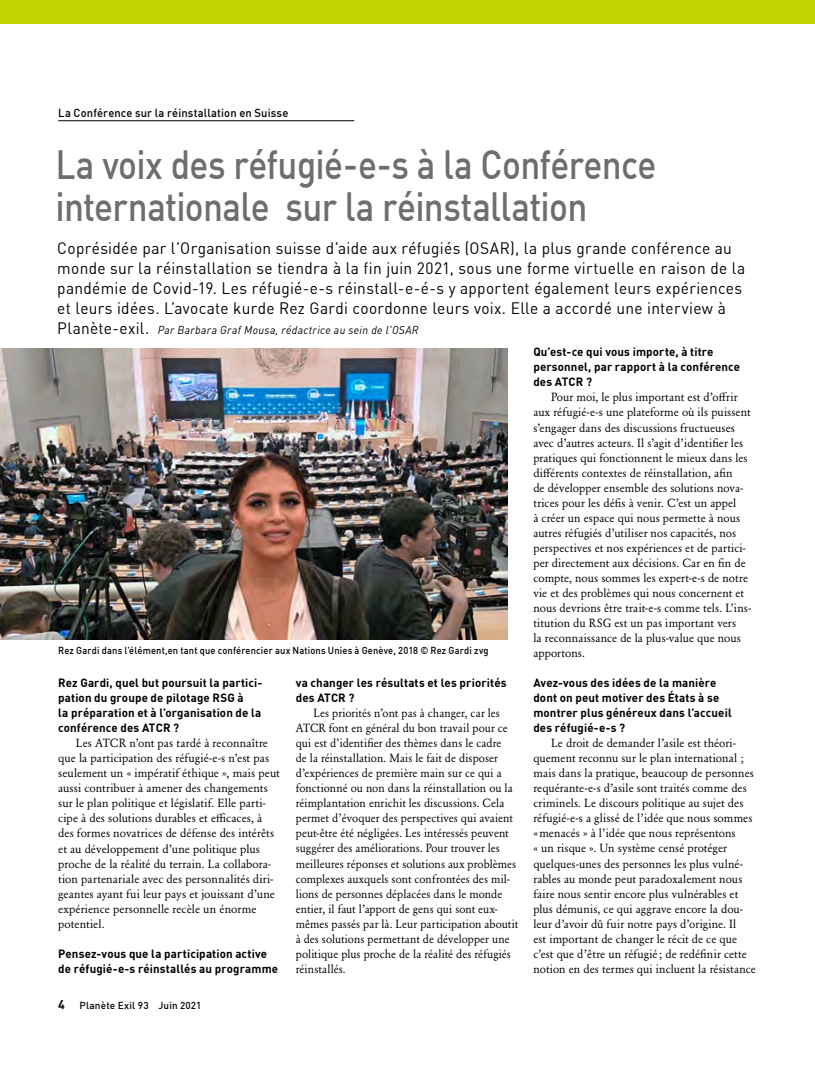
<style>
.page{position:relative;width:815px;height:1081px;background:#fff}
.page>*{position:absolute;margin:0;border:0;box-sizing:border-box;transform-origin:0 0}
.t1{font:500 40px/42.5px "DIN Offc";letter-spacing:-.02em;color:#6e6e6e;scale:.88 1}
.t2{font:16.25px/20px "DIN Offc";letter-spacing:.02em;color:#000;scale:.95 1}
.t3{font:11.75px/15px "Garamond BE Pro";letter-spacing:.005em;color:#000}
.t4{font:11.75px/15px "Garamond BE Pro";letter-spacing:.005em;color:#000;scale:.96 1}
.t5{font:700 11.75px/15px "DIN Offc";letter-spacing:.01em;color:#000}
.t6{font:500 11.5px "DIN Offc";letter-spacing:.01em;color:#000}
.t7{font:italic 11.25px "DIN Offc";letter-spacing:.035em;color:#000;scale:.95 1}
.t8{font:500 10px "DIN Offc";letter-spacing:.015em;color:#000;scale:.93 1}
.t9{font:500 10px "DIN Offc";letter-spacing:.015em;color:#000}
.s1{font-style:normal;font-size:16.25px}
.s2{font-weight:700;font-size:12.5px}
</style>
<div class="page">
<div style="left:0;top:0;width:815px;height:23px;background:#c2d500"></div>
<hr style="left:58px;top:120px;width:296px;height:1px;background:#000">
<img style="left:0;top:349px;width:508px;height:290px">
<p class="t6" style="left:58px;top:105px;width:232px">La Conférence sur la réinstallation en Suisse</p>
<h1 class="t1" style="left:56px;top:143px;width:684px">La voix des réfugié-e-s à la Conférence internationale sur la réinstallation</h1>
<p class="t2" style="left:57px;top:238px;width:726px">Coprésidée par l’Organisation suisse d’aide aux réfugiés (OSAR), la plus grande conférence au monde sur la réinstallation se tiendra à la fin juin 2021, sous une forme virtuelle en raison de la pandémie de Covid-19. Les réfugié-e-s réinstall-e-é-s y apportent également leurs expériences et leurs idées. L’avocate kurde Rez Gardi coordonne leurs voix. Elle a accordé une interview à</p>
<p class="t7" style="left:57px;top:323px;width:382px"><span class="s1">Planète-exil.</span> Par Barbara Graf Mousa, rédactrice au sein de l’OSAR</p>
<p class="t8" style="left:58px;top:643px;width:464px">Rez Gardi dans l’élément,en tant que conférencier aux Nations Unies à Genève, 2018 © Rez Gardi zvg</p>
<p class="t5" style="left:58px;top:675px;width:206px">Rez Gardi, quel but poursuit la partici&shy;pation du groupe de pilotage RSG à<br>la préparation et à l’organisation de la conférence des ATCR ?</p>
<p class="t3" style="left:58px;top:735px;width:223px;text-indent:18px">Les ATCR n’ont pas tardé à reconnaître que la participation des réfugié-e-s n’est pas seulement un « impératif éthique », mais peut aussi contribuer à amener des changements sur le plan politique et législatif. Elle parti&shy;cipe à des solutions durables et efficaces, à des formes novatrices de défense des intérêts et au développement d’une politique plus proche de la réalité du terrain. La collabora&shy;tion partenariale avec des personnalités diri&shy;geantes ayant fui leur pays et jouissant d’une expérience personnelle recèle un énorme potentiel.</p>
<p class="t5" style="left:58px;top:946px;width:222px">Pensez-vous que la participation active de réfugié-e-s réinstallés au programme</p>
<p class="t9" style="left:58px;top:999px;width:145px"><span class="s2">4</span> Planète Exil 93 Juin 2021</p>
<p class="t5" style="left:296px;top:675px;width:212px">va changer les résultats et les priorités des ATCR ?</p>
<p class="t4" style="left:296px;top:705px;width:233px;text-indent:18px">Les priorités n’ont pas à changer, car les ATCR font en général du bon travail pour ce qui est d’identifier des thèmes dans le cadre<br>de la réinstallation. Mais le fait de disposer d’expériences de première main sur ce qui a fonctionné ou non dans la réinstallation ou la réimplantation enrichit les discussions. Cela permet d’évoquer des perspectives qui avaient peut-être été négligées. Les intéressés peuvent suggérer des améliorations. Pour trouver les meilleures réponses et solutions aux problèmes complexes auxquels sont confrontées des mil&shy;lions de personnes déplacées dans le monde entier, il faut l’apport de gens qui sont eux&shy;mêmes passés par là. Leur participation aboutit à des solutions permettant de développer une politique plus proche de la réalité des réfugiés réinstallés.</p>
<p class="t5" style="left:533px;top:344px;width:208px">Qu’est-ce qui vous importe, à titre personnel, par rapport à la conférence des ATCR ?</p>
<p class="t3" style="left:533px;top:390px;width:219px;text-indent:18px">Pour moi, le plus important est d’offrir aux réfugié-e-s une plateforme où ils puissent s’engager dans des discussions fructueuses avec d’autres acteurs. Il s’agit d’identifier les pratiques qui fonctionnent le mieux dans les différents contextes de réinstallation, afin<br>de développer ensemble des solutions nova&shy;trices pour les défis à venir. C’est un appel<br>à créer un espace qui nous permette à nous autres réfugiés d’utiliser nos capacités, nos perspectives et nos expériences et de partici&shy;per directement aux décisions. Car en fin de compte, nous sommes les expert-e-s de notre vie et des problèmes qui nous concernent et nous devrions être trait-e-s comme tels. L’ins&shy;titution du RSG est un pas important vers<br>la reconnaissance de la plus-value que nous apportons.</p>
<p class="t5" style="left:533px;top:675px;width:200px">Avez-vous des idées de la manière dont on peut motiver des États à se montrer plus généreux dans l’accueil des réfugié-e-s ?</p>
<p class="t3" style="left:533px;top:735px;width:224px;text-indent:18px">Le droit de demander l’asile est théori&shy;quement reconnu sur le plan international ; mais dans la pratique, beaucoup de personnes requérante-e-s d’asile sont traités comme des criminels. Le discours politique au sujet des réfugié-e-s a glissé de l’idée que nous sommes «menacés » à l’idée que nous représentons<br>« un risque ». Un système censé protéger quelques-unes des personnes les plus vulné&shy;rables au monde peut paradoxalement nous faire nous sentir encore plus vulnérables et plus démunis, ce qui aggrave encore la dou&shy;leur d’avoir dû fuir notre pays d’origine. Il<br>est important de changer le récit de ce que c’est que d’être un réfugié ; de redéfinir cette notion en des termes qui incluent la résistance</p>
</div>
